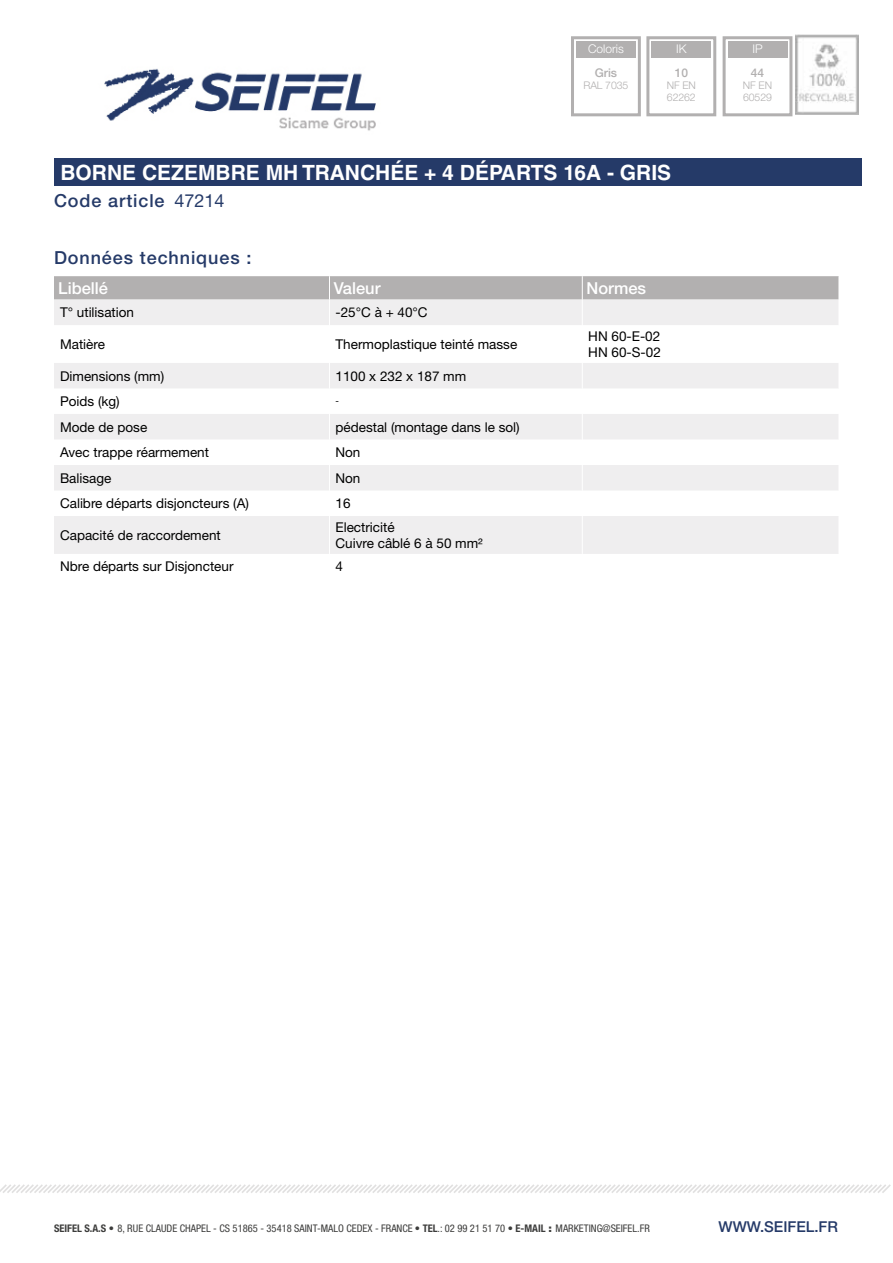
<style>
.page{position:relative;width:893px;height:1263px;background:#fff}
.page>*{position:absolute;margin:0;border:0;box-sizing:border-box;transform-origin:0 0}
.t1{font:700 21px "Helvetica LT Std";color:#fff}
.t2{font:500 18px "Helvetica Neue LT Std";letter-spacing:.05em;color:#253a68}
.t3{font:18px "Helvetica Neue LT Std";color:#253a68}
.t4{font:500 16.5px "Helvetica Neue LT Std";color:#fff}
.t5{font:500 15px "Helvetica Neue LT Std";color:#253a68}
.t6{font:13.5px/16.2px "Helvetica Neue LT Std";color:#000}
.t7{font:300 12px "Helvetica Neue LT Std";color:#fff}
.t8{font:500 12px "Helvetica Neue LT Std";color:#b2b0b0}
.t9{font:condensed 10.5px "Helvetica Neue LT Std";color:#3c3c3b}
.t10{font:300 10.5px/12px "Helvetica Neue LT Std";letter-spacing:-.01em;color:#b2b0b0}
.t11{font:9px "Helvetica Neue LT Std";color:#000}
.s1{font-weight:700}
.s2{font-weight:900;font-stretch:normal}
</style>
<div class="page">
<img style="left:104px;top:68px;width:272px;height:63px">
<svg style="left:0;top:1184px;width:891px;height:9px"></svg>
<div style="left:54px;top:158px;width:807px;height:28px;background:#253a68"></div>
<img style="left:796px;top:35px;width:63px;height:80px">
<div style="left:576px;top:41px;width:60px;height:17px;background:#b2b0b0"></div>
<div style="left:571px;top:36px;width:70px;height:80px;border:3px solid #b2b0b0"></div>
<div style="left:652px;top:41px;width:59px;height:17px;background:#b2b0b0"></div>
<div style="left:646px;top:36px;width:70px;height:80px;border:3px solid #b2b0b0"></div>
<div style="left:728px;top:41px;width:59px;height:17px;background:#b2b0b0"></div>
<div style="left:723px;top:36px;width:69px;height:80px;border:3px solid #b2b0b0"></div>
<svg style="left:54px;top:363px;width:784px;height:191px;fill:#efeeef"></svg>
<svg style="left:329px;top:363px;width:1px;height:153px"></svg>
<svg style="left:582px;top:363px;width:1px;height:153px"></svg>
<hr style="left:329px;top:516px;width:1px;height:38px;background:#fff">
<hr style="left:582px;top:516px;width:1px;height:38px;background:#fff">
<svg style="left:54px;top:276px;width:785px;height:49px;background:#d2d0d1"></svg>
<p class="t7" style="left:588px;top:41px;width:37px">Coloris</p>
<p class="t8" style="left:595px;top:66px;width:24px">Gris</p>
<p class="t10" style="left:583px;top:79px;width:46px">RAL 7035</p>
<p class="t7" style="left:676px;top:41px;width:12px">IK</p>
<p class="t8" style="left:675px;top:66px;width:15px">10</p>
<p class="t10" style="left:667px;top:79px;width:31px">NF EN<br>62262</p>
<h1 class="t1" style="left:60px;top:160px;width:612px">BORNE CEZEMBRE MH TRANCHÉE + 4 DÉPARTS 16A - GRIS</h1>
<h2 class="t3" style="left:174px;top:190px;width:52px">47214</h2>
<h2 class="t2" style="left:54px;top:190px;width:112px">Code article</h2>
<h2 class="t2" style="left:54px;top:247px;width:199px">Données techniques :</h2>
<p class="t4" style="left:58px;top:278px;width:51px">Libellé</p>
<p class="t4" style="left:334px;top:278px;width:48px">Valeur</p>
<p class="t4" style="left:586px;top:278px;width:61px">Normes</p>
<p class="t6" style="left:60px;top:304px;width:76px">T° utilisation</p>
<p class="t6" style="left:335px;top:304px;width:94px">-25°C à + 40°C</p>
<p class="t6" style="left:60px;top:336px;width:47px">Matière</p>
<p class="t6" style="left:335px;top:336px;width:183px">Thermoplastique teinté masse</p>
<p class="t6" style="left:588px;top:328px;width:74px">HN 60-E-02<br>HN 60-S-02</p>
<p class="t6" style="left:60px;top:367px;width:106px">Dimensions (mm)</p>
<p class="t6" style="left:335px;top:367px;width:132px">1100 x 232 x 187 mm</p>
<p class="t6" style="left:60px;top:393px;width:61px">Poids (kg)</p>
<p class="t11" style="left:335px;top:396px;width:5px">-</p>
<p class="t6" style="left:60px;top:418px;width:89px">Mode de pose</p>
<p class="t6" style="left:335px;top:418px;width:186px">pédestal (montage dans le sol)</p>
<p class="t6" style="left:60px;top:444px;width:151px">Avec trappe réarmement</p>
<p class="t6" style="left:335px;top:444px;width:27px">Non</p>
<p class="t6" style="left:60px;top:469px;width:53px">Balisage</p>
<p class="t6" style="left:335px;top:469px;width:27px">Non</p>
<p class="t6" style="left:60px;top:495px;width:191px">Calibre départs disjoncteurs (A)</p>
<p class="t6" style="left:335px;top:495px;width:17px">16</p>
<p class="t6" style="left:60px;top:527px;width:162px">Capacité de raccordement</p>
<p class="t6" style="left:335px;top:519px;width:149px">Electricité<br>Cuivre câblé 6 à 50 mm²</p>
<p class="t6" style="left:60px;top:558px;width:175px">Nbre départs sur Disjoncteur</p>
<p class="t6" style="left:335px;top:558px;width:9px">4</p>
<p class="t7" style="left:752px;top:41px;width:12px">IP</p>
<p class="t8" style="left:751px;top:66px;width:15px">44</p>
<p class="t10" style="left:743px;top:79px;width:31px">NF EN<br>60529</p>
<p class="t9" style="left:54px;top:1222px;width:597px"><span class="s1">SEIFEL S.A.S</span> <span class="s2">•</span> 8, RUE CLAUDE CHAPEL - CS 51865 - 35418 SAINT-MALO CEDEX - FRANCE • <span class="s1">TEL</span>.: 02 99 21 51 70 • <span class="s1">E-MAIL</span> <span class="s2">:</span> MARKETING@SEIFEL.FR</p>
<p class="t5" style="left:719px;top:1218px;width:121px">WWW.SEIFEL.FR</p>
</div>
